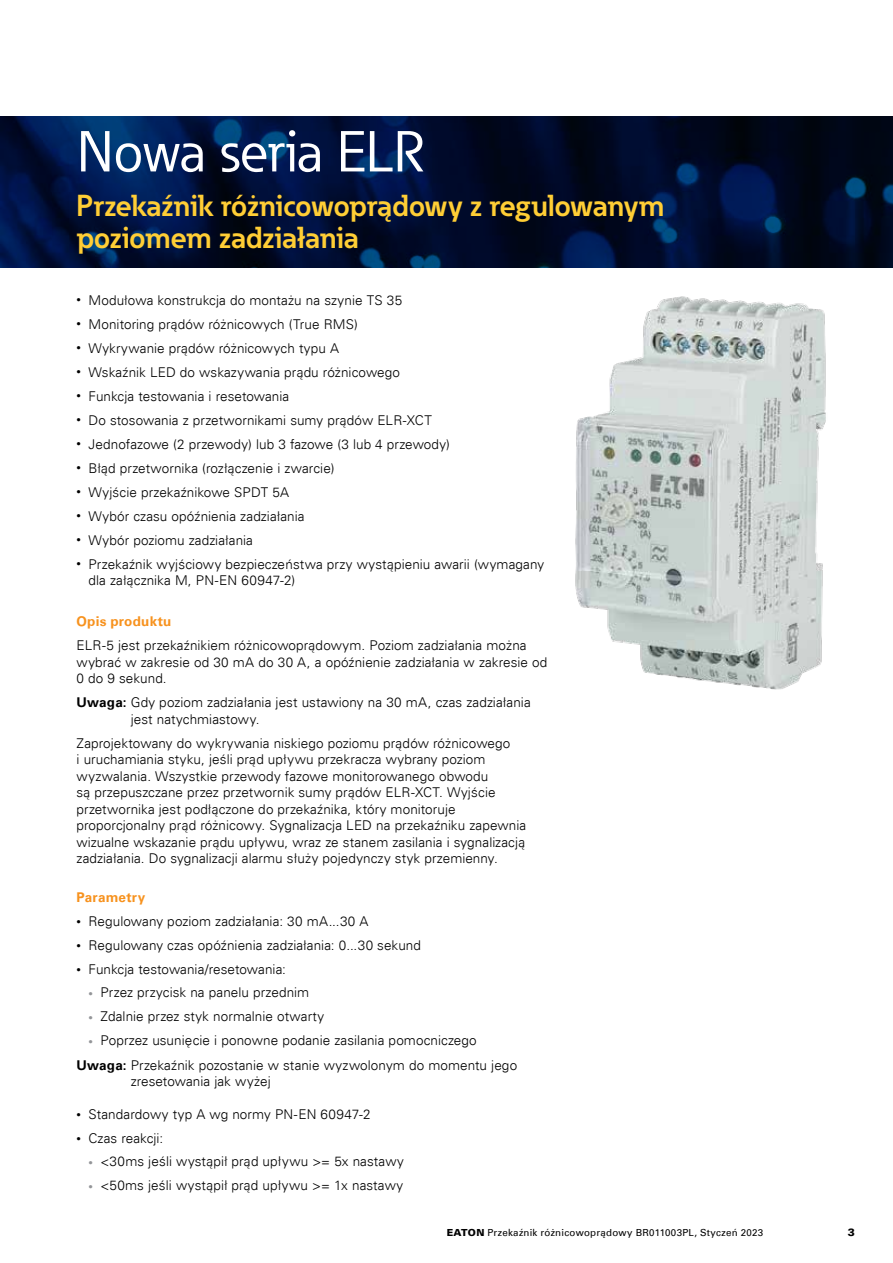
<style>
.page{position:relative;width:893px;height:1263px;background:#fff}
.page>*{position:absolute;margin:0;border:0;box-sizing:border-box;transform-origin:0 0}
.t1{font:57px "Eaton";letter-spacing:-.01em;color:#fff}
.t2{font:700 30px/31.5px "Eaton";letter-spacing:-.01em;color:#ffce35}
.t3{font:300 13.5px/16.5px "EATON Univers";letter-spacing:.005em;color:#000}
.t4{font:700 13.5px "EATON Univers";letter-spacing:.015em;color:#f7921e}
.t5{font:900 10.5px "EATON Univers";color:#000}
.t6{font:9.75px "EATON Univers";letter-spacing:.025em;color:#000}
.s1{font-size:9px}
.s2{font-weight:700}
.s3{font-size:9px;color:#939598}
.s4{font-weight:900}
</style>
<div class="page">
<img style="left:575px;top:296px;width:251px;height:393px">
<svg style="left:0;top:116px;width:893px;height:152px"></svg>
<h1 class="t1" style="left:77px;top:116px;width:349px">Nowa seria ELR</h1>
<h2 class="t2" style="left:77px;top:190px;width:589px">Przekaźnik różnicowoprądowy z regulowanym poziomem zadziałania</h2>
<p class="t3" style="left:77px;top:292px;width:327px"><span class="s1">•</span> Modułowa konstrukcja do montażu na szynie TS 35</p>
<p class="t3" style="left:77px;top:316px;width:283px"><span class="s1">•</span> Monitoring prądów różnicowych (True RMS)</p>
<p class="t3" style="left:77px;top:340px;width:264px"><span class="s1">•</span> Wykrywanie prądów różnicowych typu A</p>
<p class="t3" style="left:77px;top:364px;width:325px"><span class="s1">•</span> Wskaźnik LED do wskazywania prądu różnicowego</p>
<p class="t3" style="left:77px;top:388px;width:214px"><span class="s1">•</span> Funkcja testowania i resetowania</p>
<p class="t3" style="left:77px;top:412px;width:357px"><span class="s1">•</span> Do stosowania z przetwornikami sumy prądów ELR-XCT</p>
<p class="t3" style="left:77px;top:436px;width:375px"><span class="s1">•</span> Jednofazowe (2 przewody) lub 3 fazowe (3 lub 4 przewody)</p>
<p class="t3" style="left:77px;top:460px;width:259px"><span class="s1">•</span> Błąd przetwornika (rozłączenie i zwarcie)</p>
<p class="t3" style="left:77px;top:484px;width:214px"><span class="s1">•</span> Wyjście przekaźnikowe SPDT 5A</p>
<p class="t3" style="left:77px;top:508px;width:230px"><span class="s1">•</span> Wybór czasu opóźnienia zadziałania</p>
<p class="t3" style="left:77px;top:532px;width:178px"><span class="s1">•</span> Wybór poziomu zadziałania</p>
<p class="t3" style="left:89px;top:556px;width:457px;text-indent:-12px"><span class="s1">•</span> Przekaźnik wyjściowy bezpieczeństwa przy wystąpieniu awarii (wymagany dla załącznika M, PN-EN 60947-2)</p>
<p class="t4" style="left:77px;top:614px;width:96px">Opis produktu</p>
<p class="t3" style="left:77px;top:637px;width:472px">ELR-5 jest przekaźnikiem różnicowoprądowym. Poziom zadziałania można wybrać w zakresie od 30 mA do 30 A, a opóźnienie zadziałania w zakresie od<br>0 do 9 sekund.</p>
<p class="t3" style="left:131px;top:694px;width:402px;text-indent:-54px"><span class="s2">Uwaga:</span> Gdy poziom zadziałania jest ustawiony na 30 mA, czas zadziałania jest natychmiastowy.</p>
<p class="t3" style="left:77px;top:735px;width:451px">Zaprojektowany do wykrywania niskiego poziomu prądów różnicowego<br>i uruchamiania styku, jeśli prąd upływu przekracza wybrany poziom wyzwalania. Wszystkie przewody fazowe monitorowanego obwodu<br>są przepuszczane przez przetwornik sumy prądów ELR-XCT. Wyjście przetwornika jest podłączone do przekaźnika, który monitoruje proporcjonalny prąd różnicowy. Sygnalizacja LED na przekaźniku zapewnia wizualne wskazanie prądu upływu, wraz ze stanem zasilania i sygnalizacją zadziałania. Do sygnalizacji alarmu służy pojedynczy styk przemienny.</p>
<p class="t4" style="left:77px;top:889px;width:70px">Parametry</p>
<p class="t3" style="left:77px;top:913px;width:294px"><span class="s1">•</span> Regulowany poziom zadziałania: 30 mA...30 A</p>
<p class="t3" style="left:77px;top:937px;width:346px"><span class="s1">•</span> Regulowany czas opóźnienia zadziałania: 0...30 sekund</p>
<p class="t3" style="left:77px;top:961px;width:211px"><span class="s1">•</span> Funkcja testowania/resetowania:</p>
<p class="t3" style="left:89px;top:984px;width:222px"><span class="s3">•</span> Przez przycisk na panelu przednim</p>
<p class="t3" style="left:89px;top:1008px;width:237px"><span class="s3">•</span> Zdalnie przez styk normalnie otwarty</p>
<p class="t3" style="left:77px;top:1027px;width:442px;line-height:25px;text-indent:12px"><span class="s3">•</span> Poprzez usunięcie i ponowne podanie zasilania pomocniczego<br><span class="s2">Uwaga:</span> Przekaźnik pozostanie w stanie wyzwolonym do momentu jego</p>
<p class="t3" style="left:131px;top:1073px;width:142px">zresetowania jak wyżej</p>
<p class="t3" style="left:77px;top:1106px;width:296px"><span class="s1">•</span> Standardowy typ A wg normy PN-EN 60947-2</p>
<p class="t3" style="left:77px;top:1130px;width:88px"><span class="s1">•</span> Czas reakcji:</p>
<p class="t3" style="left:89px;top:1153px;width:317px"><span class="s3">•</span> &lt;30ms jeśli wystąpił prąd upływu &gt;= 5x nastawy</p>
<p class="t3" style="left:89px;top:1177px;width:316px"><span class="s3">•</span> &lt;50ms jeśli wystąpił prąd upływu &gt;= 1x nastawy</p>
<p class="t6" style="left:447px;top:1227px;width:318px"><span class="s4">EATON</span> Przekaźnik różnicowoprądowy BR011003PL, Styczeń 2023</p>
<p class="t5" style="left:848px;top:1226px;width:9px">3</p>
</div>
